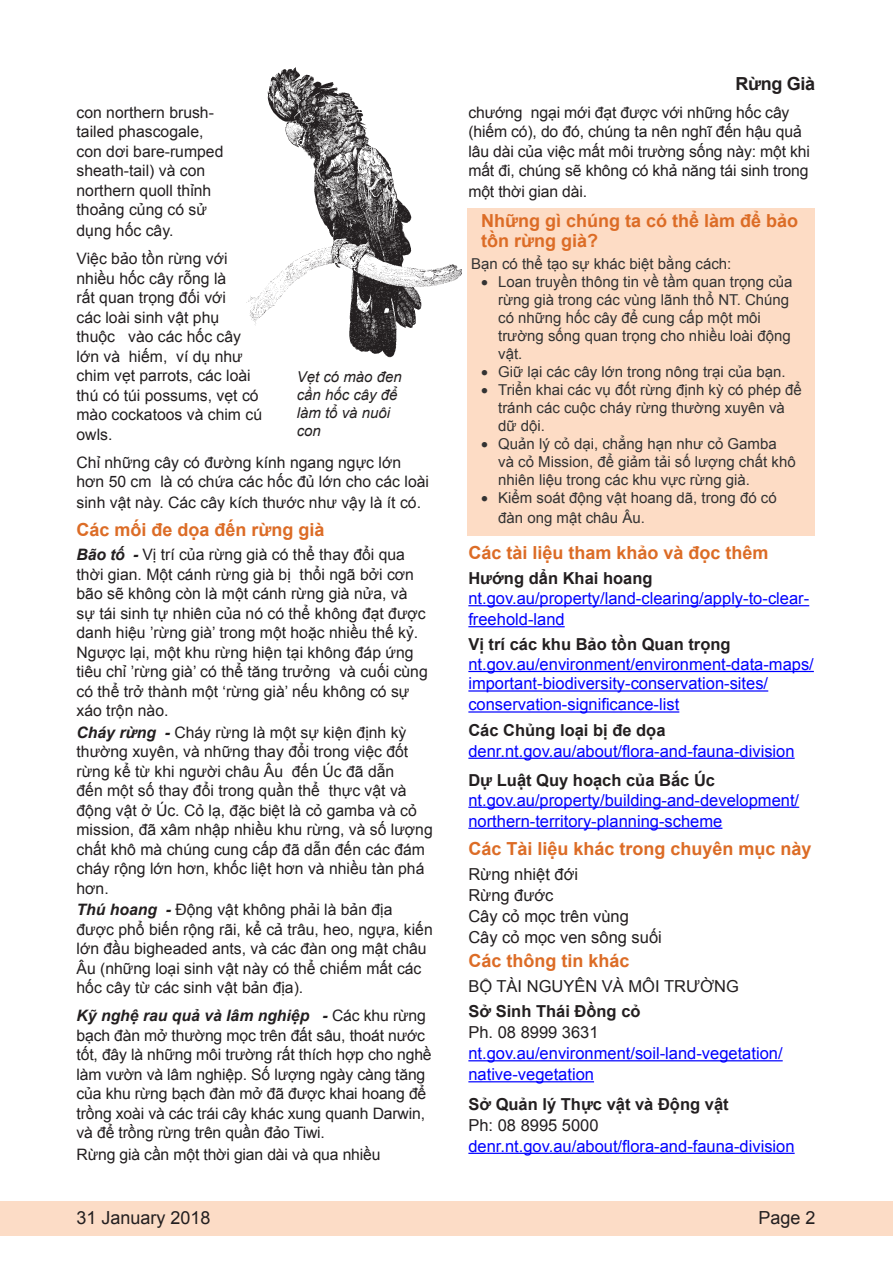
<style>
.page{position:relative;width:893px;height:1263px;background:#fff}
.page>*{position:absolute;margin:0;border:0;box-sizing:border-box;transform-origin:0 0}
.Sub_1{font:700 18px/19.5px "Arial";color:#dc6c26}
.t1{font:18px "Arial";color:#231f20}
.Headline{font:700 18px "Arial";letter-spacing:-.02em;color:#231f20}
.Body_text{font:16.5px/21px "Arial";color:#00f}
.Reference_Bold{font:700 16.5px "Arial";color:#231f20}
.Sub_1-2{font:16.5px "Arial";color:#231f20}
.Body_text-2{font:16.5px "Arial";color:#231f20}
.Body_text-3{font:700 16.5px "Arial";color:#231f20}
.Body_text-4{font:15.75px/19.5px "Arial";color:#231f20}
.Body_text_point{font:15px/18px "Arial";color:#333}
.t2{font:italic 15px/18px "Arial";color:#231f20}
.s1{font-weight:700;font-style:italic}
</style>
<div class="page">
<div style="left:0;top:1200px;width:893px;height:35px;background:#fcdcc6"></div>
<div style="left:468px;top:208px;width:347px;height:328px;background:#fddcc5"></div>
<hr style="left:468px;top:605px;width:341px;height:1px;background:#00f">
<hr style="left:468px;top:626px;width:97px;height:1px;background:#00f">
<hr style="left:468px;top:671px;width:346px;height:1px;background:#00f">
<hr style="left:468px;top:690px;width:300px;height:2px;background:#00f">
<hr style="left:468px;top:711px;width:211px;height:2px;background:#00f">
<hr style="left:468px;top:758px;width:327px;height:1px;background:#00f">
<hr style="left:468px;top:807px;width:331px;height:1px;background:#00f">
<hr style="left:468px;top:828px;width:254px;height:1px;background:#00f">
<hr style="left:468px;top:1060px;width:315px;height:1px;background:#00f">
<hr style="left:468px;top:1081px;width:126px;height:1px;background:#00f">
<hr style="left:468px;top:1153px;width:327px;height:1px;background:#00f">
<img style="left:246px;top:67px;width:222px;height:292px">
<p class="Body_text-4" style="left:77px;top:103px;width:148px">con northern brush&shy;tailed phascogale, con dơi bare-rumped sheath-tail) và con northern quoll thỉnh thoảng củng có sử</p>
<p class="Body_text-4" style="left:77px;top:221px;width:98px">dụng hốc cây.</p>
<p class="Body_text-4" style="left:77px;top:249px;width:187px">Việc bảo tồn rừng với nhiều hốc cây rỗng là<br>rất quan trọng đối với<br>các loài sinh vật phụ<br>thuộc vào các hốc cây lớn và hiếm, ví dụ như chim vẹt parrots, các loài thú có túi possums, vẹt có mào cockatoos và chim cú owls.</p>
<p class="Body_text-4" style="left:77px;top:453px;width:354px">Chỉ những cây có đường kính ngang ngực lớn hơn 50 cm là có chứa các hốc đủ lớn cho các loài</p>
<p class="Body_text-4" style="left:77px;top:493px;width:346px">sinh vật này. Các cây kích thước như vậy là ít có.</p>
<p class="Sub_1" style="left:77px;top:521px;width:250px">Các mối đe dọa đến rừng già</p>
<p class="Body_text-4" style="left:77px;top:545px;width:353px"><span class="s1">Bão tố -</span> Vị trí của rừng già có thể thay đổi qua thời gian. Một cánh rừng già bị thổi ngã bởi cơn bão sẽ không còn là một cánh rừng già nửa, và sự tái sinh tự nhiên của nó có thể không đạt được danh hiệu ’rừng già’ trong một hoặc nhiều thế kỷ.<br>Ngược lại, một khu rừng hiện tại không đáp ứng tiêu chỉ ’rừng già’ có thể tăng trưởng và cuối cùng có thể trở thành một ‘rừng già’ nếu không có sự xáo trộn nào.</p>
<p class="Body_text-4" style="left:77px;top:723px;width:358px"><span class="s1">Cháy rừng -</span> Cháy rừng là một sự kiện định kỳ thường xuyên, và những thay đổi trong việc đốt rừng kể từ khi người châu Âu đến Úc đã dẫn<br>đến một số thay đổi trong quần thể thực vật và động vật ở Úc. Cỏ lạ, đặc biệt là cỏ gamba và cỏ mission, đã xâm nhập nhiều khu rừng, và số lượng chất khô mà chúng cung cấp đã dẫn đến các đám cháy rộng lớn hơn, khốc liệt hơn và nhiều tàn phá hơn.</p>
<p class="Body_text-4" style="left:77px;top:900px;width:358px"><span class="s1">Thú hoang -</span> Động vật không phải là bản địa được phổ biến rộng rãi, kể cả trâu, heo, ngựa, kiến lớn đầu bigheaded ants, và các đàn ong mật châu Âu (những loại sinh vật này có thể chiếm mất các hốc cây từ các sinh vật bản địa).</p>
<p class="Body_text-4" style="left:77px;top:1006px;width:357px"><span class="s1">Kỹ nghệ rau quả và lâm nghiệp -</span> Các khu rừng bạch đàn mở thường mọc trên đất sâu, thoát nước tốt, đây là những môi trường rất thích hợp cho nghề làm vườn và lâm nghiệp. Số lượng ngày càng tăng của khu rừng bạch đàn mở đã được khai hoang để trồng xoài và các trái cây khác xung quanh Darwin, và để trồng rừng trên quần đảo Tiwi.</p>
<p class="Body_text-4" style="left:77px;top:1145px;width:306px">Rừng già cần một thời gian dài và qua nhiều</p>
<p class="t2" style="left:297px;top:368px;width:107px">Vẹt có mào đen cần hốc cây để làm tổ và nuôi con</p>
<p class="Headline" style="left:736px;top:71px;width:81px">Rừng Già</p>
<p class="Body_text-4" style="left:468px;top:103px;width:343px">chướng ngại mới đạt được với những hốc cây (hiếm có), do đó, chúng ta nên nghĩ đến hậu quả lâu dài của việc mất môi trường sống này: một khi mất đi, chúng sẽ không có khả năng tái sinh trong</p>
<p class="Body_text-4" style="left:468px;top:182px;width:120px">một thời gian dài.</p>
<p class="Sub_1" style="left:481px;top:212px;width:319px">Những gì chúng ta có thể làm để bảo tồn rừng già?</p>
<p class="Body_text_point" style="left:471px;top:255px;width:262px">Bạn có thể tạo sự khác biệt bằng cách:</p>
<p class="Body_text_point" style="left:498px;top:273px;width:296px;text-indent:-17px">• Loan truyền thông tin về tầm quan trọng của rừng già trong các vùng lãnh thổ NT. Chúng có những hốc cây để cung cấp một môi trường sống quan trọng cho nhiều loài động vật.</p>
<p class="Body_text_point" style="left:481px;top:363px;width:306px">• Giữ lại các cây lớn trong nông trại của bạn.</p>
<p class="Body_text_point" style="left:498px;top:381px;width:305px;text-indent:-17px">• Triển khai các vụ đốt rừng định kỳ có phép để tránh các cuộc cháy rừng thường xuyên và dữ dội.</p>
<p class="Body_text_point" style="left:498px;top:435px;width:299px;text-indent:-17px">• Quản lý cỏ dại, chẳng hạn như cỏ Gamba và cỏ Mission, để giảm tải số lượng chất khô nhiên liệu trong các khu vực rừng già.</p>
<p class="Body_text_point" style="left:498px;top:488px;width:280px;line-height:19.5px;text-indent:-17px">• Kiểm soát động vật hoang dã, trong đó có đàn ong mật châu Âu.</p>
<p class="Sub_1" style="left:468px;top:544px;width:302px">Các tài liệu tham khảo và đọc thêm</p>
<p class="Reference_Bold" style="left:468px;top:568px;width:186px">Hướng dẩn Khai hoang</p>
<p class="Body_text" style="left:468px;top:588px;width:342px">nt.gov.au/property/land-clearing/apply-to-clear&shy;freehold-land</p>
<p class="Reference_Bold" style="left:468px;top:633px;width:264px">Vị trí các khu Bảo tồn Quan trọng</p>
<p class="Body_text" style="left:468px;top:654px;width:347px;line-height:19.5px">nt.gov.au/environment/environment-data-maps/ important-biodiversity-conservation-sites/</p>
<p class="Body_text" style="left:468px;top:694px;width:212px">conservation-significance-list</p>
<p class="Reference_Bold" style="left:468px;top:719px;width:199px">Các Chủng loại bị đe dọa</p>
<p class="Body_text" style="left:468px;top:740px;width:328px">denr.nt.gov.au/about/flora-and-fauna-division</p>
<p class="Reference_Bold" style="left:468px;top:769px;width:248px">Dự Luật Quy hoạch của Bắc Úc</p>
<p class="Body_text" style="left:468px;top:789px;width:332px">nt.gov.au/property/building-and-development/ northern-territory-planning-scheme</p>
<p class="Sub_1" style="left:468px;top:839px;width:345px">Các Tài liệu khác trong chuyên mục này</p>
<p class="Sub_1-2" style="left:468px;top:863px;width:111px">Rừng nhiệt đới</p>
<p class="Sub_1-2" style="left:468px;top:884px;width:87px">Rừng đước</p>
<p class="Sub_1-2" style="left:468px;top:905px;width:162px">Cây cỏ mọc trên vùng</p>
<p class="Sub_1-2" style="left:468px;top:926px;width:195px">Cây cỏ mọc ven sông suối</p>
<p class="Sub_1" style="left:468px;top:951px;width:163px">Các thông tin khác</p>
<p class="Body_text-2" style="left:468px;top:975px;width:272px">BỘ TÀI NGUYÊN VÀ MÔI TRƯỜNG</p>
<p class="Body_text-3" style="left:468px;top:1000px;width:174px">Sở Sinh Thái Đồng cỏ</p>
<p class="Body_text-2" style="left:468px;top:1021px;width:132px">Ph. 08 8999 3631</p>
<p class="Body_text" style="left:468px;top:1043px;width:316px">nt.gov.au/environment/soil-land-vegetation/ native-vegetation</p>
<p class="Body_text-3" style="left:468px;top:1093px;width:262px">Sở Quản lý Thực vật và Động vật</p>
<p class="Body_text-2" style="left:468px;top:1114px;width:132px">Ph: 08 8995 5000</p>
<p class="Body_text" style="left:468px;top:1135px;width:328px">denr.nt.gov.au/about/flora-and-fauna-division</p>
<p class="t1" style="left:77px;top:1205px;width:136px">31 January 2018</p>
<p class="t1" style="left:758px;top:1206px;width:59px">Page 2</p>
</div>
